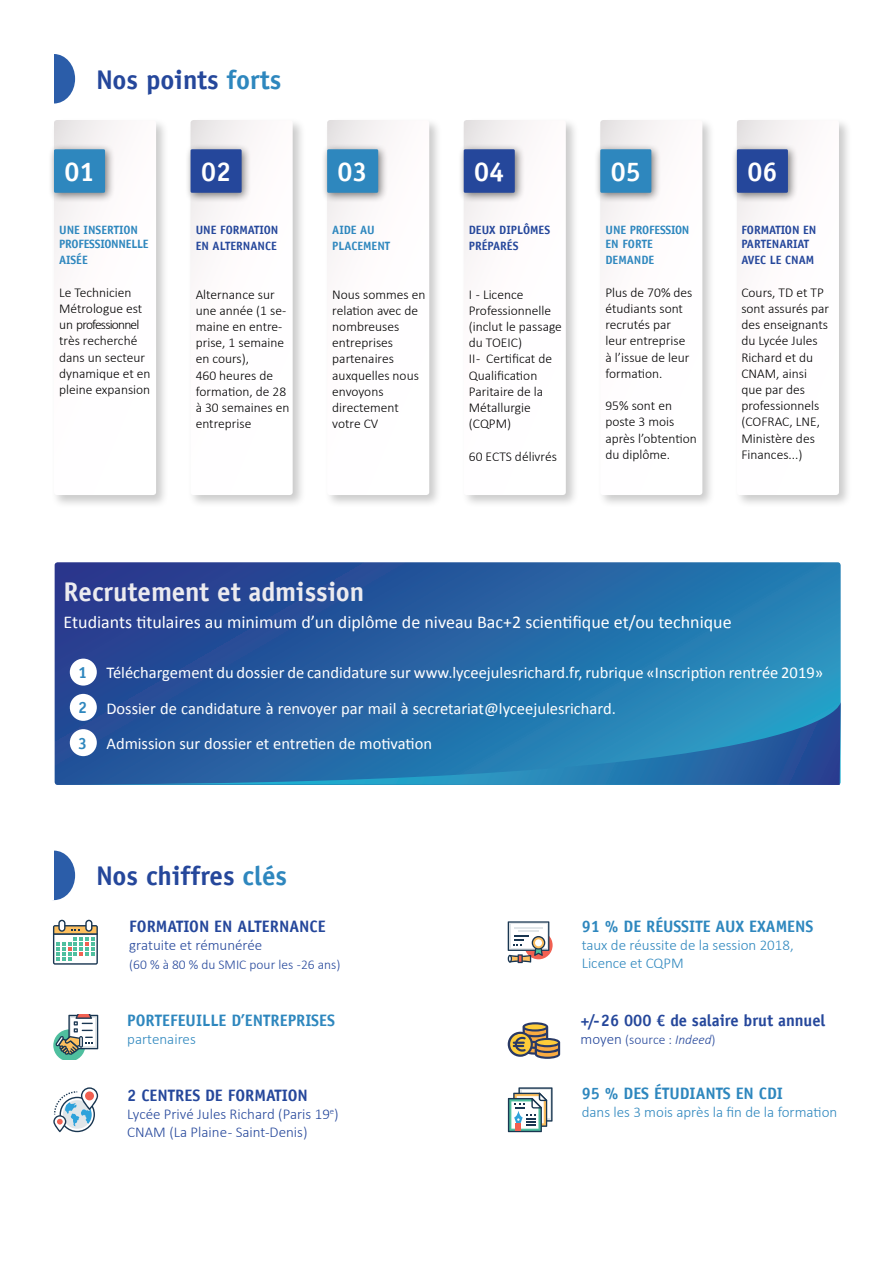
<style>
.page{position:relative;width:893px;height:1263px;background:#fff}
.page>*{position:absolute;margin:0;border:0;box-sizing:border-box;transform-origin:0 0}
.t1{font:700 27px "Officina Sans LT";color:#25479b}
.t2{font:700 27px "Officina Sans LT";color:#ecebef}
.t3{font:700 27px "Officina Sans LT";color:#fff}
.t4{font:18px "Calibri";color:#fff}
.t5{font:16.5px "Calibri";color:#fff}
.t6{font:700 16.5px "Officina Sans LT";color:#25479b}
.t7{font:700 16.5px "Officina Sans LT";color:#2e87be}
.t8{font:700 16.2px "Officina Sans LT";color:#2e87be}
.t9{font:300 15px "Calibri";color:#2e87be}
.t10{font:300 15px "Calibri";color:#25479b}
.t11{font:300 13.5px/16.2px "Calibri";color:#000}
.t12{font:300 13.5px "Calibri";color:#25479b}
.t13{font:700 12px/16.2px "Officina Sans LT";color:#25479b}
.t14{font:700 12px/14.4px "Officina Sans LT";letter-spacing:-.02em;color:#2e87be}
.t15{font:700 12px "Officina Sans LT";color:#2e87be}
.s1{color:#2e87be}
.s2{font-size:15px}
.s3{font-style:italic}
</style>
<div class="page">
<div style="left:51px;top:117px;width:119px;height:391px;background:#000;opacity:.21"></div>
<svg style="left:54px;top:120px;width:102px;height:375px"></svg>
<div style="left:48px;top:143px;width:68px;height:60px;background:#000;opacity:.5"></div>
<div style="left:54px;top:149px;width:51px;height:44px;background:#2e87be;border-radius:2px"></div>
<div style="left:188px;top:117px;width:118px;height:392px;background:#000;opacity:.21"></div>
<svg style="left:191px;top:120px;width:102px;height:375px"></svg>
<div style="left:184px;top:143px;width:68px;height:60px;background:#000;opacity:.5"></div>
<div style="left:191px;top:149px;width:51px;height:44px;background:#25479b;border-radius:2px"></div>
<div style="left:324px;top:117px;width:119px;height:392px;background:#000;opacity:.21"></div>
<svg style="left:327px;top:120px;width:102px;height:375px"></svg>
<div style="left:321px;top:143px;width:68px;height:60px;background:#000;opacity:.5"></div>
<div style="left:327px;top:149px;width:51px;height:44px;background:#2e87be;border-radius:2px"></div>
<div style="left:461px;top:117px;width:119px;height:392px;background:#000;opacity:.21"></div>
<svg style="left:464px;top:120px;width:102px;height:375px"></svg>
<div style="left:457px;top:143px;width:68px;height:60px;background:#000;opacity:.5"></div>
<div style="left:464px;top:149px;width:51px;height:44px;background:#25479b;border-radius:2px"></div>
<div style="left:597px;top:117px;width:119px;height:392px;background:#000;opacity:.21"></div>
<svg style="left:600px;top:120px;width:102px;height:375px"></svg>
<div style="left:594px;top:143px;width:68px;height:60px;background:#000;opacity:.5"></div>
<div style="left:600px;top:149px;width:51px;height:44px;background:#2e87be;border-radius:2px"></div>
<div style="left:734px;top:117px;width:119px;height:392px;background:#000;opacity:.21"></div>
<svg style="left:737px;top:120px;width:102px;height:375px"></svg>
<div style="left:730px;top:143px;width:68px;height:60px;background:#000;opacity:.5"></div>
<div style="left:737px;top:149px;width:51px;height:44px;background:#25479b;border-radius:2px"></div>
<div style="left:33px;top:54px;width:42px;height:50px;background:#2b5da9;border-radius:50%"></div>
<div style="left:27px;top:54px;width:27px;height:50px;background:#fff"></div>
<svg style="left:55px;top:562px;width:786px;height:140px;background:#2662a3"></svg>
<svg style="left:54px;top:702px;width:787px;height:83px;background:#266eaa"></svg>
<div style="left:70px;top:659px;width:27px;height:27px;background:#fff;border-radius:50%"></div>
<div style="left:70px;top:694px;width:27px;height:27px;background:#fff;border-radius:50%"></div>
<div style="left:70px;top:729px;width:27px;height:27px;background:#fff;border-radius:50%"></div>
<div style="left:33px;top:851px;width:42px;height:49px;background:#2b5da9;border-radius:50%"></div>
<div style="left:27px;top:850px;width:27px;height:50px;background:#fff"></div>
<svg style="left:53px;top:920px;width:45px;height:45px"></svg>
<svg style="left:53px;top:1014px;width:45px;height:45px"></svg>
<svg style="left:508px;top:1022px;width:52px;height:37px"></svg>
<svg style="left:508px;top:1087px;width:44px;height:45px"></svg>
<svg style="left:53px;top:1087px;width:45px;height:45px"></svg>
<svg style="left:524px;top:931px;width:29px;height:28px"></svg>
<svg style="left:508px;top:921px;width:41px;height:42px"></svg>
<p class="t1" style="left:96px;top:62px;width:187px">Nos points <span class="s1">forts</span></p>
<p class="t3" style="left:64px;top:155px;width:32px">01</p>
<p class="t3" style="left:201px;top:155px;width:32px">02</p>
<p class="t3" style="left:338px;top:155px;width:32px">03</p>
<p class="t3" style="left:474px;top:155px;width:32px">04</p>
<p class="t3" style="left:611px;top:155px;width:32px">05</p>
<p class="t3" style="left:747px;top:155px;width:32px">06</p>
<p class="t14" style="left:59px;top:222px;width:91px">UNE INSERTION<br>PROFESSIONNELLE</p>
<p class="t15" style="left:59px;top:253px;width:30px">AISÉE</p>
<p class="t11" style="left:59px;top:284px;width:93px">Le Technicien<br>Métrologue est un professionnel très recherché dans un secteur dynamique et en pleine expansion</p>
<p class="t13" style="left:196px;top:221px;width:84px">UNE FORMATION<br>EN ALTERNANCE</p>
<p class="t11" style="left:196px;top:286px;width:92px">Alternance sur une année (1 se&shy;maine en entre&shy;prise, 1 semaine en cours),</p>
<p class="t11" style="left:196px;top:367px;width:79px">460 heures de</p>
<p class="t11" style="left:196px;top:383px;width:95px">formation, de 28 à 30 semaines en entreprise</p>
<p class="t15" style="left:332px;top:222px;width:44px">AIDE AU</p>
<p class="t15" style="left:332px;top:238px;width:60px">PLACEMENT</p>
<p class="t11" style="left:332px;top:286px;width:95px">Nous sommes en relation avec de nombreuses</p>
<p class="t11" style="left:332px;top:334px;width:88px">entreprises partenaires auxquelles nous envoyons</p>
<p class="t11" style="left:332px;top:399px;width:68px">directement votre CV</p>
<p class="t13" style="left:469px;top:221px;width:83px">DEUX DIPLÔMES</p>
<p class="t13" style="left:469px;top:238px;width:51px">PRÉPARÉS</p>
<p class="t11" style="left:469px;top:286px;width:56px">I - Licence</p>
<p class="t11" style="left:469px;top:302px;width:95px">Professionnelle (inclut le passage du TOEIC)</p>
<p class="t11" style="left:469px;top:351px;width:85px">II - Certificat de</p>
<p class="t11" style="left:469px;top:367px;width:76px">Qualification<br>Paritaire de la<br>Métallurgie (CQPM)</p>
<p class="t11" style="left:469px;top:448px;width:90px">60 ECTS délivrés</p>
<p class="t14" style="left:605px;top:222px;width:86px">UNE PROFESSION<br>EN FORTE</p>
<p class="t15" style="left:605px;top:253px;width:50px">DEMANDE</p>
<p class="t11" style="left:605px;top:284px;width:89px">Plus de 70% des étudiants sont recrutés par leur entreprise à l’issue de leur formation.</p>
<p class="t11" style="left:605px;top:397px;width:93px">95% sont en poste 3 mois après l’obtention du diplôme.</p>
<p class="t13" style="left:741px;top:222px;width:77px;line-height:14.4px">FORMATION EN<br>PARTENARIAT</p>
<p class="t13" style="left:741px;top:252px;width:74px">AVEC LE CNAM</p>
<p class="t11" style="left:741px;top:284px;width:89px">Cours, TD et TP sont assurés par des enseignants du Lycée Jules<br>Richard et du<br>CNAM, ainsi que par des professionnels (COFRAC, LNE,<br>Ministère des<br>Finances...)</p>
<p class="t2" style="left:64px;top:575px;width:302px">Recrutement et admission</p>
<p class="t4" style="left:64px;top:611px;width:670px">Etudiants titulaires au minimum d’un diplôme de niveau Bac+2 scientifique et/ou technique</p>
<p class="t8" style="left:78px;top:662px;width:11px">1</p>
<p class="t5" style="left:106px;top:662px;width:718px">Téléchargement du dossier de candidature sur www.lyceejulesrichard.fr, rubrique «Inscription rentrée 2019»</p>
<p class="t8" style="left:78px;top:698px;width:11px">2</p>
<p class="t5" style="left:106px;top:698px;width:511px">Dossier de candidature à renvoyer par mail à secretariat@lyceejulesrichard.</p>
<p class="t8" style="left:78px;top:733px;width:11px">3</p>
<p class="t5" style="left:106px;top:733px;width:327px">Admission sur dossier et entretien de motivation</p>
<p class="t1" style="left:96px;top:859px;width:193px">Nos chiffres <span class="s1">clés</span></p>
<p class="t6" style="left:129px;top:916px;width:198px">FORMATION EN ALTERNANCE</p>
<p class="t10" style="left:129px;top:935px;width:135px">gratuite et rémunérée</p>
<p class="t12" style="left:129px;top:956px;width:213px">(60 % à 80 % du SMIC pour les -26 ans)</p>
<p class="t7" style="left:127px;top:1010px;width:209px">PORTEFEUILLE D’ENTREPRISES</p>
<p class="t9" style="left:127px;top:1030px;width:70px">partenaires</p>
<p class="t6" style="left:127px;top:1085px;width:182px">2 CENTRES DE FORMATION</p>
<p class="t10" style="left:127px;top:1105px;width:213px">Lycée Privé Jules Richard (Paris 19<sup>e</sup>)</p>
<p class="t10" style="left:127px;top:1123px;width:182px">CNAM (La Plaine - Saint-Denis)</p>
<p class="t7" style="left:582px;top:916px;width:233px">91 % DE RÉUSSITE AUX EXAMENS</p>
<p class="t9" style="left:582px;top:935px;width:214px">taux de réussite de la session 2018,</p>
<p class="t9" style="left:582px;top:953px;width:104px">Licence et CQPM</p>
<p class="t6" style="left:581px;top:1010px;width:246px">+/- 26 000 € de salaire brut annuel</p>
<p class="t12" style="left:581px;top:1031px;width:137px"><span class="s2">moyen</span> (source : <span class="s3">Indeed</span>)</p>
<p class="t7" style="left:582px;top:1083px;width:203px">95 % DES ÉTUDIANTS EN CDI</p>
<p class="t9" style="left:582px;top:1103px;width:257px">dans les 3 mois après la fin de la formation</p>
</div>
